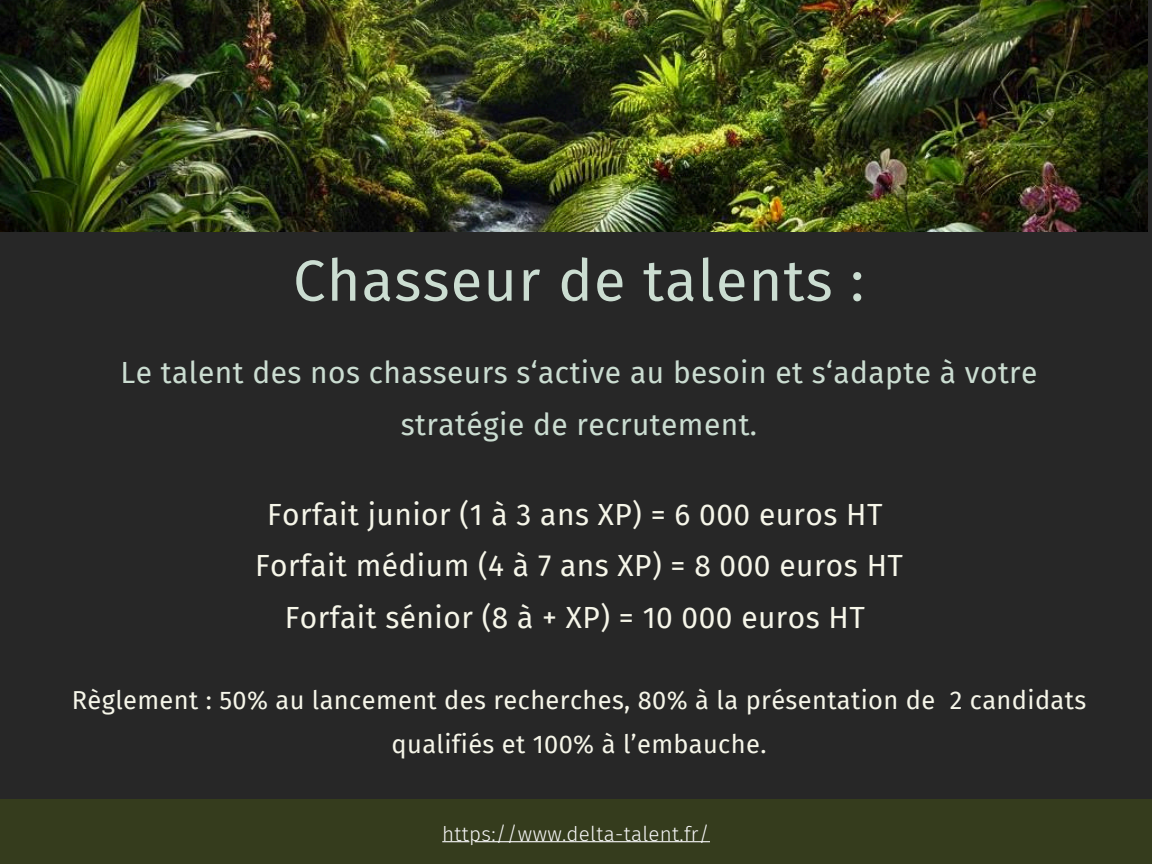
<style>
.page{position:relative;width:1152px;height:864px;background:#272727}
.page>*{position:absolute;margin:0;border:0;box-sizing:border-box;transform-origin:0 0}
.t1{font:57.9px "Fira Sans";letter-spacing:.02em;color:#cbddd1}
.t2{font:29.85px/51.8px "Fira Sans";letter-spacing:.015em;color:#f6f6e9;text-align:center}
.t3{font:29.85px/51.8px "Fira Sans";letter-spacing:.015em;color:#cbddd1;text-align:center}
.t4{font:25.35px/43.8px "Fira Sans";letter-spacing:.015em;color:#f6f6e9;text-align:center}
.t5{font:300 20.55px "Fira Sans";letter-spacing:.015em;color:#f8f8f8}
</style>
<div class="page">
<div style="left:0;top:800px;width:1152px;height:64px;background:#353c1d"></div>
<svg style="left:442px;top:841px;width:268px;height:1px"></svg>
<img style="left:0;top:0;width:1148px;height:232px">
<p class="t1" style="left:293px;top:247px;width:573px">Chasseur de talents :</p>
<h1 class="t3" style="left:120px;top:347px;width:919px">Le talent des nos chasseurs s‘active au besoin et s‘adapte à votre stratégie de recrutement.</h1>
<h2 class="t2" style="left:255px;top:489px;width:649px">Forfait junior (1 à 3 ans XP) = 6 000 euros HT<br>Forfait médium (4 à 7 ans XP) = 8 000 euros HT<br>Forfait sénior (8 à + XP) = 10 000 euros HT</h2>
<h2 class="t4" style="left:72px;top:679px;width:1016px">Règlement : 50% au lancement des recherches, 80% à la présentation de 2 candidats qualifiés et 100% à l’embauche.</h2>
<h3 class="t5" style="left:442px;top:821px;width:269px">https://www.delta-talent.fr/</h3>
</div>
